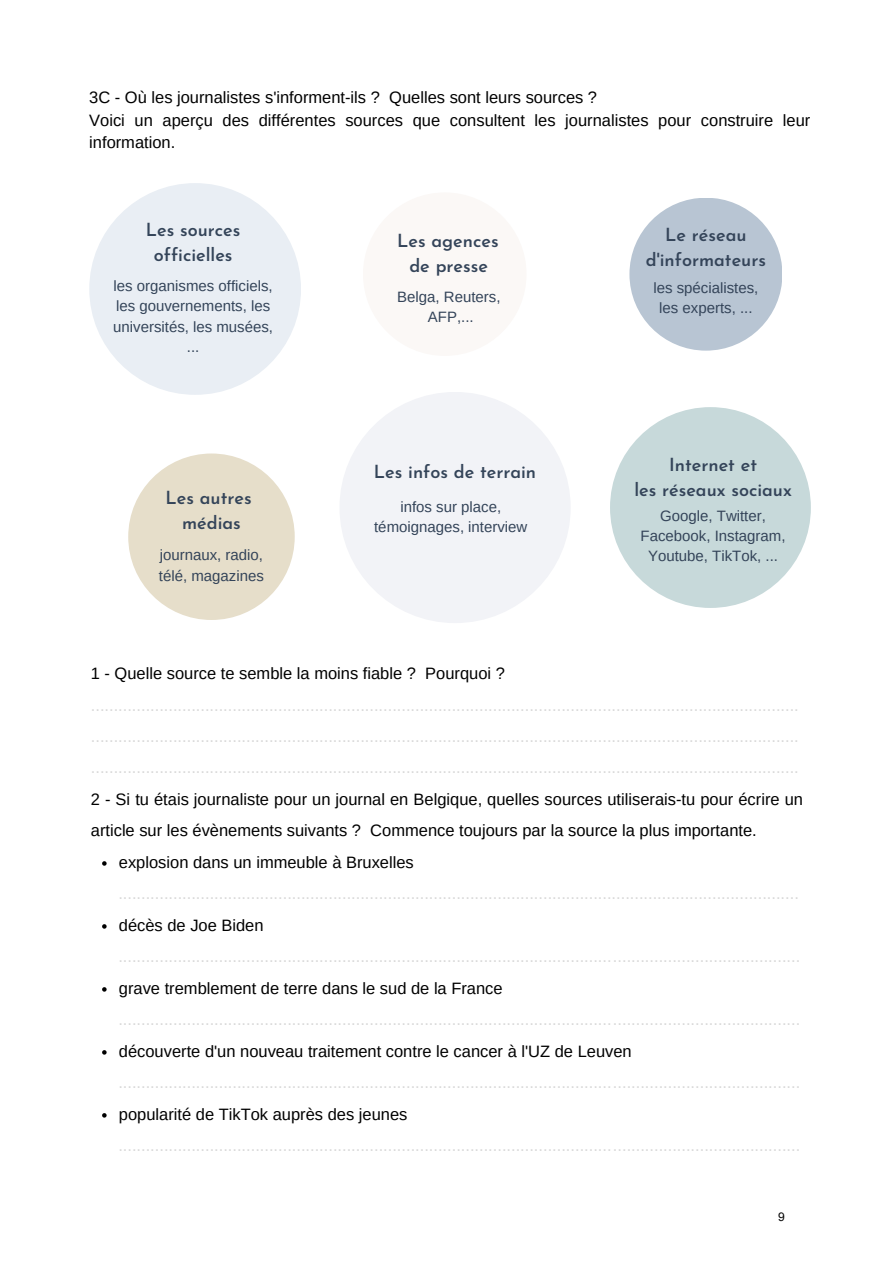
<style>
.page{position:relative;width:893px;height:1264px;background:#fff}
.page>*{position:absolute;margin:0;border:0;box-sizing:border-box;transform-origin:0 0}
.t1{font:600 18px/24.8px "Josefin Sans";color:#344459;text-align:center}
.t2{font:16.5px/31.5px "Arimo";color:#d9d9d9;text-align:justify}
.t3{font:16.5px/22.5px "Arimo";color:#000}
.t4{font:15px/20.2px "Arimo";color:#344459;text-align:center}
.t5{font:12px "Arial";color:#000}
</style>
<div class="page">
<div style="left:363px;top:192px;width:163px;height:164px;background:#fbf8f6;border-radius:50%"></div>
<div style="left:128px;top:453px;width:167px;height:167px;background:#e6deca;border-radius:50%"></div>
<div style="left:339px;top:392px;width:231px;height:231px;background:#f2f3f7;border-radius:50%"></div>
<div style="left:629px;top:198px;width:153px;height:152px;background:#b8c5d3;border-radius:50%"></div>
<div style="left:89px;top:183px;width:212px;height:212px;background:#e9eef4;border-radius:50%"></div>
<div style="left:610px;top:407px;width:200px;height:201px;background:#c7d9da;border-radius:50%"></div>
<svg style="left:102px;top:861px;width:5px;height:4px"></svg>
<svg style="left:102px;top:924px;width:5px;height:4px"></svg>
<svg style="left:102px;top:987px;width:5px;height:4px"></svg>
<svg style="left:102px;top:1050px;width:5px;height:4px"></svg>
<svg style="left:102px;top:1113px;width:5px;height:4px"></svg>
<p class="t3" style="left:89px;top:86px;width:509px">3C - Où les journalistes s'informent-ils ? Quelles sont leurs sources ?</p>
<p class="t3" style="left:89px;top:109px;width:722px">Voici un aperçu des différentes sources que consultent les journalistes pour construire leur information.</p>
<p class="t1" style="left:146px;top:219px;width:96px">Les sources officielles</p>
<p class="t4" style="left:114px;top:276px;width:160px">les organismes officiels,</p>
<p class="t4" style="left:113px;top:296px;width:161px">les gouvernements, les universités, les musées, ...</p>
<p class="t1" style="left:165px;top:487px;width:88px">Les autres</p>
<p class="t1" style="left:182px;top:512px;width:60px">médias</p>
<p class="t4" style="left:159px;top:545px;width:106px;text-align:left">journaux, radio, télé, magazines</p>
<p class="t1" style="left:397px;top:230px;width:103px">Les agences</p>
<p class="t1" style="left:409px;top:255px;width:80px">de presse</p>
<p class="t4" style="left:397px;top:287px;width:105px">Belga, Reuters,</p>
<p class="t4" style="left:428px;top:307px;width:47px">AFP,...</p>
<p class="t1" style="left:374px;top:461px;width:164px">Les infos de terrain</p>
<p class="t4" style="left:374px;top:496px;width:155px">infos sur place, témoignages, interview</p>
<p class="t1" style="left:645px;top:224px;width:122px">Le réseau d'informateurs</p>
<p class="t4" style="left:653px;top:278px;width:106px">les spécialistes, les experts, ...</p>
<p class="t1" style="left:669px;top:454px;width:89px">Internet et</p>
<p class="t1" style="left:634px;top:479px;width:159px">les réseaux sociaux</p>
<p class="t4" style="left:640px;top:505px;width:146px">Google, Twitter,<br>Facebook, Instagram,<br>Youtube, TikTok, ...</p>
<p class="t3" style="left:91px;top:662px;width:415px">1 - Quelle source te semble la moins fiable ? Pourquoi ?</p>
<p class="t2" style="left:91px;top:689px;width:709px">........................................................................................................................................................... ........................................................................................................................................................... ...........................................................................................................................................................</p>
<p class="t3" style="left:91px;top:783px;width:713px;line-height:31.5px">2 - Si tu étais journaliste pour un journal en Belgique, quelles sources utiliserais-tu pour écrire un article sur les évènements suivants ? Commence toujours par la source la plus importante.</p>
<p class="t3" style="left:119px;top:851px;width:296px">explosion dans un immeuble à Bruxelles</p>
<p class="t2" style="left:118px;top:878px;width:682px">.....................................................................................................................................................</p>
<p class="t3" style="left:119px;top:914px;width:146px">décès de Joe Biden</p>
<p class="t2" style="left:118px;top:940px;width:683px">.....................................................................................................................................................</p>
<p class="t3" style="left:119px;top:976px;width:385px">grave tremblement de terre dans le sud de la France</p>
<p class="t2" style="left:118px;top:1003px;width:683px">.....................................................................................................................................................</p>
<p class="t3" style="left:119px;top:1039px;width:514px">découverte d'un nouveau traitement contre le cancer à l'UZ de Leuven</p>
<p class="t2" style="left:118px;top:1066px;width:683px">.....................................................................................................................................................</p>
<p class="t3" style="left:119px;top:1102px;width:290px">popularité de TikTok auprès des jeunes</p>
<p class="t2" style="left:118px;top:1129px;width:683px">.....................................................................................................................................................</p>
<p class="t5" style="left:778px;top:1208px;width:8px">9</p>
</div>
